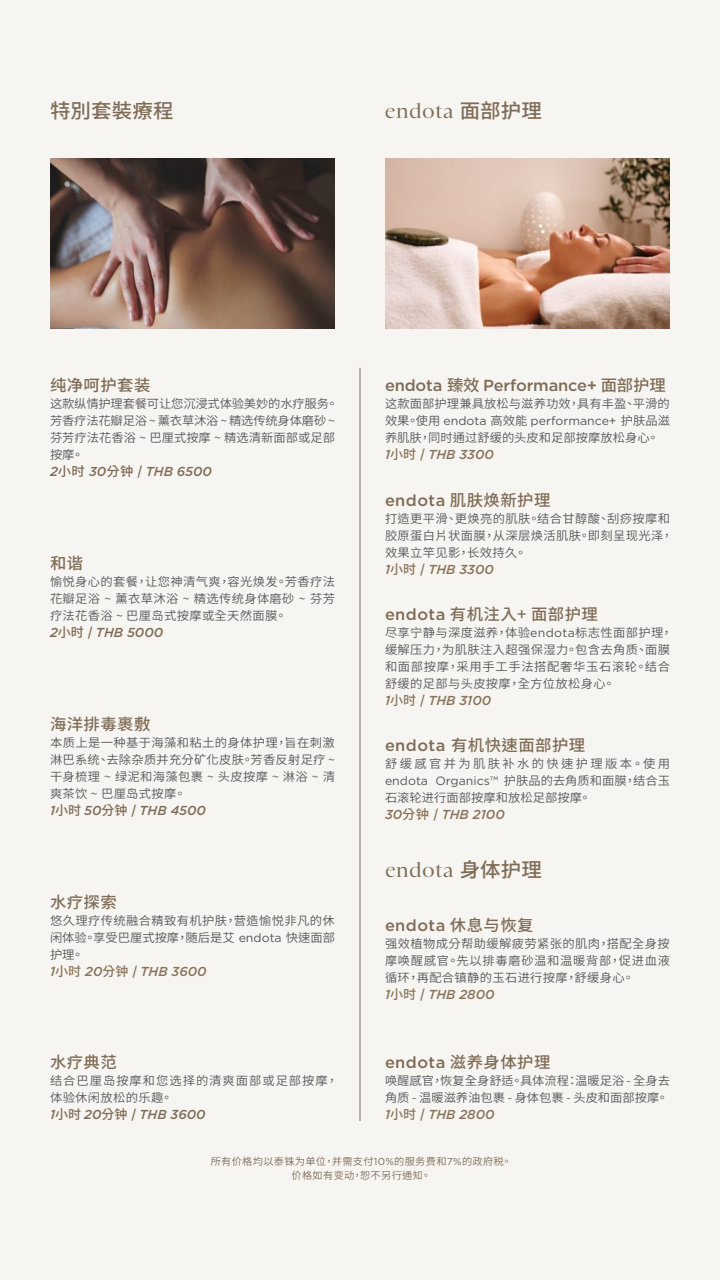
<style>
.page{position:relative;width:720px;height:1280px;background:#f7f5f2}
.page>*{position:absolute;margin:0;border:0;box-sizing:border-box;transform-origin:0 0}
.t1{font:20px "Sainte Colombe";letter-spacing:.005em;color:#7f6c56}
.t2{font:500 20px "Source Han Sans TC";letter-spacing:.005em;color:#7f6c56}
.t3{font:500 16px "Source Han Sans TC";letter-spacing:.025em;color:#7f6c56}
.t4{font:500 16px "Gotham";letter-spacing:.01em;color:#7f6c56}
.t5{font:500 16px "Gotham";letter-spacing:-.01em;color:#7f6c56}
.t6{font:italic 500 13px "Gotham";color:#8a7459}
.t7{font:italic 500 13px "Gotham";color:#7f6c56}
.t8{font:12px/17px "Source Han Sans TC";letter-spacing:.025em;color:#575757;text-align:justify}
.t9{font:12px/17px "Source Han Sans TC";letter-spacing:-.015em;color:#575757}
.t10{font:12px "Gotham";color:#575757}
.t11{font:12px/17px "Source Han Sans TC";letter-spacing:-.005em;color:#575757}
.t12{font:12px "Source Han Sans TC";color:#575757}
.t13{font:12px/17px "Source Han Sans TC";letter-spacing:.08em;color:#575757}
.t14{font:12px "Source Han Sans TC";letter-spacing:.005em;color:#575757}
.t15{font:12px "Source Han Sans TC";letter-spacing:.19em;color:#575757}
.t16{font:10px/14px "Source Han Sans TC";letter-spacing:.025em;color:#7f6c56;text-align:center}
.s1{font-family:"Source Han Sans TC";font-weight:500}
.s2{font-family:"Source Han Sans TC";font-style:normal}
.s3{font-family:"Gotham"}
.s4{font-family:"Source Han Sans TC"}
</style>
<div class="page">
<img style="left:50px;top:158px;width:284px;height:170px">
<hr style="left:360px;top:368px;width:1px;height:753px;background:#7f6c56">
<img style="left:385px;top:158px;width:284px;height:170px">
<h1 class="t2" style="left:50px;top:99px;width:125px">特別套裝療程</h1>
<h1 class="t1" style="left:385px;top:96px;width:159px">endota <span class="s1">面部护理</span></h1>
<h2 class="t3" style="left:50px;top:376px;width:102px">纯净呵护套装</h2>
<p class="t9" style="left:50px;top:395px;width:290px">这款纵情护理套餐可让您沉浸式体验美妙的水疗服务。芳香疗法花瓣足浴 ~ 薰衣草沐浴 ~ 精选传统身体磨砂 ~芬芳疗法花香浴 ~ 巴厘式按摩 ~ 精选清新面部或足部按摩。</p>
<p class="t7" style="left:50px;top:463px;width:164px">2<span class="s2">小时</span> 30<span class="s2">分钟</span> | THB 6500</p>
<h2 class="t3" style="left:50px;top:554px;width:35px">和谐</h2>
<p class="t8" style="left:50px;top:573px;width:287px">愉悦身心的套餐，让您神清气爽，容光焕发。芳香疗法花瓣足浴 ~ 薰衣草沐浴 ~ 精选传统身体磨砂 ~ 芬芳疗法花香浴 ~ 巴厘岛式按摩或全天然面膜。</p>
<p class="t7" style="left:50px;top:624px;width:115px">2<span class="s2">小时</span> | THB 5000</p>
<h2 class="t3" style="left:50px;top:715px;width:102px">海洋排毒裹敷</h2>
<p class="t8" style="left:50px;top:734px;width:286px">本质上是一种基于海藻和粘土的身体护理，旨在刺激淋巴系统、去除杂质并充分矿化皮肤。芳香反射足疗 ~干身梳理 ~ 绿泥和海藻包裹 ~ 头皮按摩 ~ 淋浴 ~ 清爽茶饮 ~ 巴厘岛式按摩。</p>
<p class="t7" style="left:50px;top:802px;width:157px">1<span class="s2">小时</span> 50<span class="s2">分钟</span> | THB 4500</p>
<h2 class="t3" style="left:50px;top:893px;width:68px">水疗探索</h2>
<p class="t8" style="left:50px;top:912px;width:287px">悠久理疗传统融合精致有机护肤，营造愉悦非凡的休闲体验。享受巴厘式按摩，随后是艾 <span class="s3">endota</span> 快速面部护理。</p>
<p class="t6" style="left:50px;top:962px;width:158px">1<span class="s2">小时</span> 20<span class="s2">分钟</span> | THB 3600</p>
<h2 class="t3" style="left:50px;top:1054px;width:68px">水疗典范</h2>
<p class="t13" style="left:50px;top:1073px;width:290px">结合巴厘岛按摩和您选择的清爽面部或足部按摩，体验休闲放松的乐趣。</p>
<p class="t7" style="left:50px;top:1106px;width:157px">1<span class="s2">小时</span> 20<span class="s2">分钟</span> | THB 3600</p>
<h2 class="t5" style="left:385px;top:375px;width:282px">endota <span class="s4">臻效</span> Performance+ <span class="s4">面部护理</span></h2>
<p class="t14" style="left:385px;top:397px;width:286px">这款面部护理兼具放松与滋养功效，具有丰盈、平滑的</p>
<p class="t10" style="left:385px;top:413px;width:287px"><span class="s4">效果。使用</span> endota <span class="s4">高效能</span> performance+ <span class="s4">护肤品滋</span></p>
<p class="t12" style="left:385px;top:431px;width:276px">养肌肤，同时通过舒缓的头皮和足部按摩放松身心。</p>
<p class="t6" style="left:385px;top:446px;width:111px">1<span class="s2">小时</span> | THB 3300</p>
<h2 class="t4" style="left:385px;top:489px;width:167px">endota <span class="s4">肌肤焕新护理</span></h2>
<p class="t8" style="left:385px;top:510px;width:290px;text-align:left">打造更平滑、更焕亮的肌肤。结合甘醇酸、刮痧按摩和胶原蛋白片状面膜，从深层焕活肌肤。即刻呈现光泽，效果立竿见影，长效持久。</p>
<p class="t6" style="left:385px;top:560px;width:111px">1<span class="s2">小时</span> | THB 3300</p>
<h2 class="t3" style="left:385px;top:605px;width:214px"><span class="s3">endota</span> 有机注入+ 面部护理</h2>
<p class="t8" style="left:385px;top:624px;width:289px;text-align:left">尽享宁静与深度滋养，体验<span class="s3">endota</span>标志性面部护理，缓解压力，为肌肤注入超强保湿力。包含去角质、面膜和面部按摩，采用手工手法搭配奢华玉石滚轮。结合舒缓的足部与头皮按摩，全方位放松身心。</p>
<p class="t6" style="left:385px;top:692px;width:108px">1<span class="s2">小时</span> | THB 3100</p>
<h2 class="t3" style="left:385px;top:736px;width:202px"><span class="s3">endota</span> 有机快速面部护理</h2>
<p class="t15" style="left:385px;top:757px;width:287px">舒缓感官并为肌肤补水的快速护理版本。使用</p>
<p class="t10" style="left:385px;top:773px;width:287px">endota Organics™ <span class="s4">护肤品的去角质和面膜，结合玉</span></p>
<p class="t12" style="left:385px;top:791px;width:208px">石滚轮进行面部按摩和放松足部按摩。</p>
<p class="t6" style="left:385px;top:806px;width:121px">30<span class="s2">分钟</span> | THB 2100</p>
<h1 class="t1" style="left:385px;top:855px;width:159px">endota <span class="s1">身体护理</span></h1>
<h2 class="t4" style="left:385px;top:915px;width:150px">endota <span class="s4">休息与恢复</span></h2>
<p class="t8" style="left:385px;top:935px;width:287px">强效植物成分帮助缓解疲劳紧张的肌肉，搭配全身按摩唤醒感官。先以排毒磨砂温和温暖背部，促进血液循环，再配合镇静的玉石进行按摩，舒缓身心。</p>
<p class="t6" style="left:385px;top:986px;width:111px">1<span class="s2">小时</span> | THB 2800</p>
<h2 class="t4" style="left:385px;top:1052px;width:167px">endota <span class="s4">滋养身体护理</span></h2>
<p class="t11" style="left:385px;top:1073px;width:286px">唤醒感官，恢复全身舒适。具体流程：温暖足浴 - 全身去角质 - 温暖滋养油包裹 - 身体包裹 - 头皮和面部按摩。</p>
<p class="t6" style="left:385px;top:1106px;width:111px">1<span class="s2">小时</span> | THB 2800</p>
<p class="t16" style="left:211px;top:1155px;width:303px">所有价格均以泰铢为单位，并需支付<span class="s3">10%</span>的服务费和<span class="s3">7%</span>的政府税。价格如有变动，恕不另行通知。</p>
</div>
